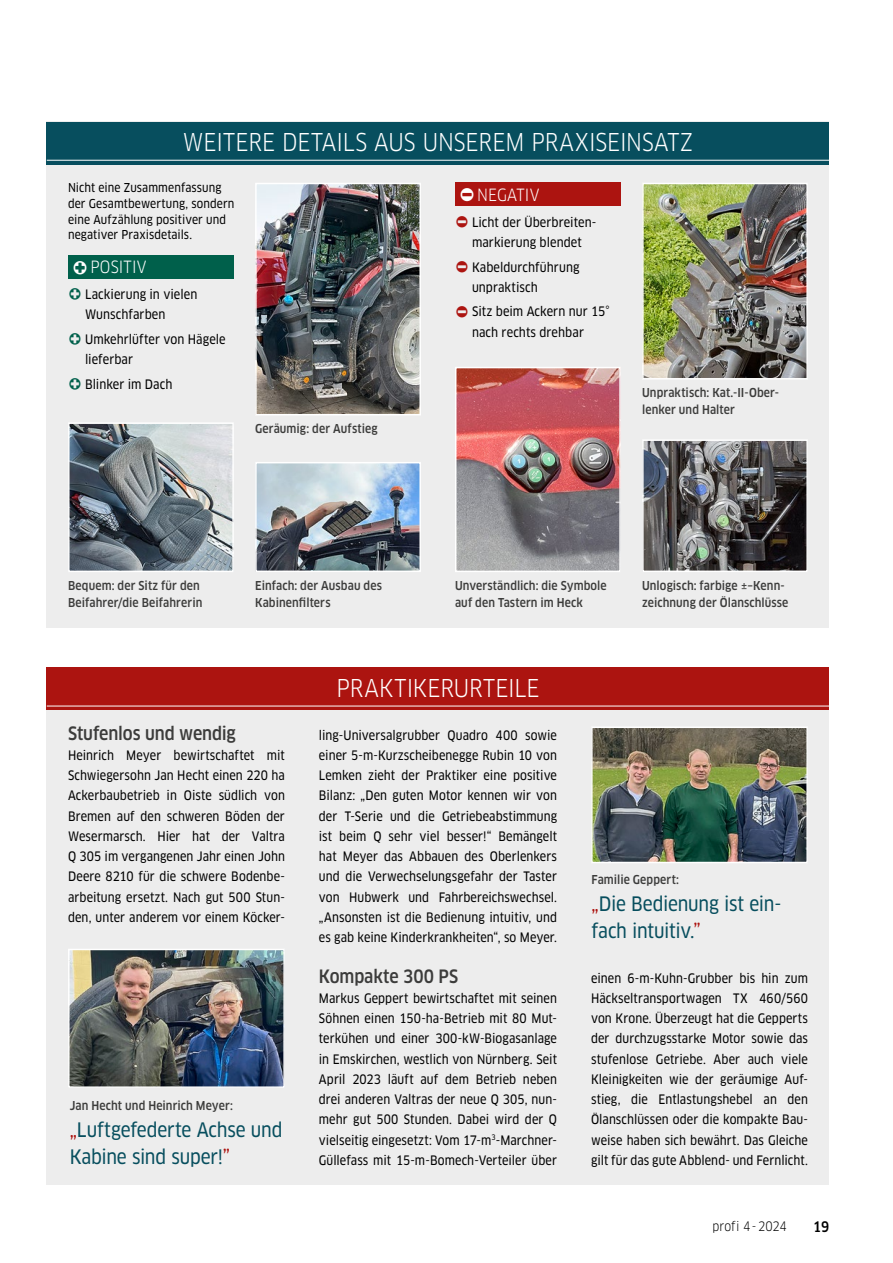
<style>
.page{position:relative;width:893px;height:1263px;background:#fff}
.page>*{position:absolute;margin:0;border:0;box-sizing:border-box;transform-origin:0 0}
.KSTN_Überschrift_mit{font:condensed 24px "Clan OT";color:#fff}
.KSTN_Zitat{font:19.5px/27px "Clan OT Narrow News";letter-spacing:-.01em;color:#074e5e}
.KSTN_Unter-Überschri{font:500 condensed 18px "Clan OT";letter-spacing:-.005em;color:#3c3c3b}
.KSTN_Überschrift_mit-2{font:condensed 16.5px "Clan OT";letter-spacing:.01em;color:#fff}
.t1{font:500 condensed 14.25px "Clan OT";color:#000}
.GT_Fließtext{font:12.75px/20.2px "Clan OT Narrow News";letter-spacing:.005em;color:#000;text-align:justify;scale:.96 1}
.GT_Fließtext-2{font:12.75px/20.2px "Clan OT Narrow News";letter-spacing:.005em;color:#000}
.t2{font:condensed 12.75px "Clan OT";color:#000}
.GT_BU{font:500 condensed 12px/16.5px "Clan OT";letter-spacing:.01em;color:#3c3c3b}
.GT_Fließtext-3{font:12px/15.8px "Clan OT Narrow News";letter-spacing:.01em;color:#000}
.KSTN_Name-Zitat{font:500 condensed 12px "Clan OT";letter-spacing:.01em;color:#3c3c3b}
.s1{font-family:"Linotype Tapestry Circle";font-stretch:normal}
.s2{font-family:"Linotype Tapestry Circle";font-size:14.25px;color:#00604b}
.s3{font-family:"Linotype Tapestry Circle";font-size:14.25px;color:#ac1410}
.s4{font-family:"Clan OT Narrow News";font-weight:400;font-stretch:normal}
.s5{color:#ac1410}
</style>
<div class="page">
<div style="left:47px;top:668px;width:782px;height:517px;background:#ededed"></div>
<div style="left:47px;top:122px;width:782px;height:506px;background:#ededed"></div>
<div style="left:47px;top:668px;width:782px;height:42px;background:#ac1410"></div>
<hr style="left:47px;top:706px;width:782px;height:1px;background:#fff">
<div style="left:47px;top:122px;width:782px;height:42px;background:#074e5e"></div>
<hr style="left:47px;top:160px;width:782px;height:1px;background:#fff">
<img style="left:71px;top:952px;width:211px;height:133px">
<div style="left:68px;top:949px;width:217px;height:139px;border:2px solid #fff"></div>
<img style="left:594px;top:729px;width:211px;height:131px">
<div style="left:591px;top:726px;width:217px;height:137px;border:2px solid #fff"></div>
<img style="left:71px;top:425px;width:160px;height:144px">
<div style="left:68px;top:422px;width:166px;height:150px;border:2px solid #fff"></div>
<img style="left:258px;top:186px;width:160px;height:226px">
<div style="left:255px;top:183px;width:166px;height:232px;border:2px solid #fff"></div>
<img style="left:645px;top:186px;width:160px;height:190px">
<div style="left:642px;top:183px;width:166px;height:196px;border:2px solid #fff"></div>
<img style="left:458px;top:370px;width:160px;height:199px">
<div style="left:455px;top:367px;width:166px;height:205px;border:2px solid #fff"></div>
<img style="left:258px;top:465px;width:160px;height:104px">
<div style="left:255px;top:462px;width:166px;height:110px;border:2px solid #fff"></div>
<img style="left:645px;top:442px;width:160px;height:127px">
<div style="left:642px;top:439px;width:166px;height:133px;border:2px solid #fff"></div>
<div style="left:68px;top:255px;width:166px;height:24px;background:#00604b"></div>
<div style="left:455px;top:183px;width:166px;height:23px;background:#ac1410"></div>
<p class="KSTN_Überschrift_mit" style="left:183px;top:128px;width:511px">WEITERE DETAILS AUS UNSEREM PRAXISEINSATZ</p>
<p class="GT_Fließtext-3" style="left:68px;top:180px;width:168px">Nicht eine Zusammenfassung der Gesamtbewertung, sondern eine Aufzählung positiver und negativer Praxisdetails.</p>
<p class="KSTN_Überschrift_mit-2" style="left:72px;top:257px;width:76px"><span class="s1">B</span>POSITIV</p>
<p class="GT_Fließtext-2" style="left:85px;top:284px;width:114px;text-indent:-17px"><span class="s2">B</span> Lackierung in vielen<br>Wunschfarben</p>
<p class="GT_Fließtext-2" style="left:85px;top:329px;width:142px;text-indent:-17px"><span class="s2">B</span> Umkehrlüfter von Hägele lieferbar</p>
<p class="GT_Fließtext-2" style="left:68px;top:374px;width:106px"><span class="s2">B</span> Blinker im Dach</p>
<p class="GT_BU" style="left:255px;top:421px;width:124px">Geräumig: der Aufstieg</p>
<p class="KSTN_Überschrift_mit-2" style="left:459px;top:185px;width:82px"><span class="s1">E</span>NEGATIV</p>
<p class="GT_Fließtext-2" style="left:455px;top:212px;width:141px;text-align:center"><span class="s3">E</span> Licht der Überbreiten&shy;markierung blendet</p>
<p class="GT_Fließtext-2" style="left:472px;top:257px;width:109px;text-indent:-17px"><span class="s3">E</span> Kabeldurchführung unpraktisch</p>
<p class="GT_Fließtext-2" style="left:472px;top:302px;width:139px;text-indent:-17px"><span class="s3">E</span> Sitz beim Ackern nur 15° nach rechts drehbar</p>
<p class="GT_BU" style="left:642px;top:385px;width:137px">Unpraktisch: Kat.-II-Ober&shy;lenker und Halter</p>
<p class="GT_BU" style="left:68px;top:577px;width:136px">Bequem: der Sitz für den<br>Beifahrer/die Beifahrerin</p>
<p class="GT_BU" style="left:255px;top:577px;width:128px">Einfach: der Ausbau des<br>Kabinenfilters</p>
<p class="GT_BU" style="left:642px;top:577px;width:148px">Unlogisch: farbige <span class="s4">±</span>–Kenn&shy;zeichnung der Ölanschlüsse</p>
<p class="GT_BU" style="left:455px;top:577px;width:153px">Unverständlich: die Symbole auf den Tastern im Heck</p>
<p class="KSTN_Überschrift_mit" style="left:336px;top:674px;width:205px">PRAKTIKERURTEILE</p>
<p class="KSTN_Unter-Überschri" style="left:68px;top:722px;width:169px">Stufenlos und wendig</p>
<p class="GT_Fließtext" style="left:68px;top:745px;width:227px">Heinrich Meyer bewirtschaftet mit Schwiegersohn Jan Hecht einen 220 ha Ackerbaubetrieb in Oiste südlich von Bremen auf den schweren Böden der Wesermarsch. Hier hat der Valtra Q 305 im vergangenen Jahr einen John Deere 8210 für die schwere Bodenbe&shy;arbeitung ersetzt. Nach gut 500 Stun&shy;den, unter anderem vor einem Köcker-</p>
<p class="KSTN_Name-Zitat" style="left:70px;top:1099px;width:165px">Jan Hecht und Heinrich Meyer:</p>
<p class="KSTN_Zitat" style="left:70px;top:1116px;width:214px"><span class="s5">„</span>Luftgefederte Achse und<br>Kabine sind super!<span class="s5">”</span></p>
<p class="GT_Fließtext" style="left:319px;top:725px;width:250px">ling-Universalgrubber Quadro 400 sowie einer 5-m-Kurzscheibenegge Rubin 10 von Lemken zieht der Praktiker eine positive Bilanz: „Den guten Motor kennen wir von der T-Serie und die Getriebeabstimmung ist beim Q sehr viel besser!“ Bemängelt hat Meyer das Abbauen des Oberlenkers und die Verwechselungsgefahr der Taster von Hubwerk und Fahrbereichswechsel. „Ansonsten ist die Bedienung intuitiv, und es gab keine Kinderkrankheiten“, so Meyer.</p>
<p class="KSTN_Unter-Überschri" style="left:319px;top:965px;width:141px">Kompakte 300 PS</p>
<p class="GT_Fließtext" style="left:319px;top:988px;width:250px">Markus Geppert bewirtschaftet mit seinen Söhnen einen 150-ha-Betrieb mit 80 Mut&shy;terkühen und einer 300-kW-Biogasanlage in Emskirchen, westlich von Nürnberg. Seit April 2023 läuft auf dem Betrieb neben drei anderen Valtras der neue Q 305, nun&shy;mehr gut 500 Stunden. Dabei wird der Q vielseitig eingesetzt: Vom 17-m<sup>3</sup>-Marchner-Güllefass mit 15-m-Bomech-Verteiler über</p>
<p class="KSTN_Name-Zitat" style="left:592px;top:872px;width:89px">Familie Geppert:</p>
<p class="KSTN_Zitat" style="left:592px;top:890px;width:191px"><span class="s5">„</span>Die Bedienung ist ein&shy;fach intuitiv.<span class="s5">”</span></p>
<p class="GT_Fließtext" style="left:591px;top:968px;width:227px">einen 6-m-Kuhn-Grubber bis hin zum Häckseltransportwagen TX 460/560 von Krone. Überzeugt hat die Gepperts der durchzugsstarke Motor sowie das stufenlose Getriebe. Aber auch viele Kleinigkeiten wie der geräumige Auf&shy;stieg, die Entlastungshebel an den Ölanschlüssen oder die kompakte Bau&shy;weise haben sich bewährt. Das Gleiche gilt für das gute Abblend- und Fernlicht.</p>
<p class="t2" style="left:713px;top:1219px;width:76px">profi 4-2024</p>
<p class="t1" style="left:813px;top:1218px;width:17px">19</p>
</div>
